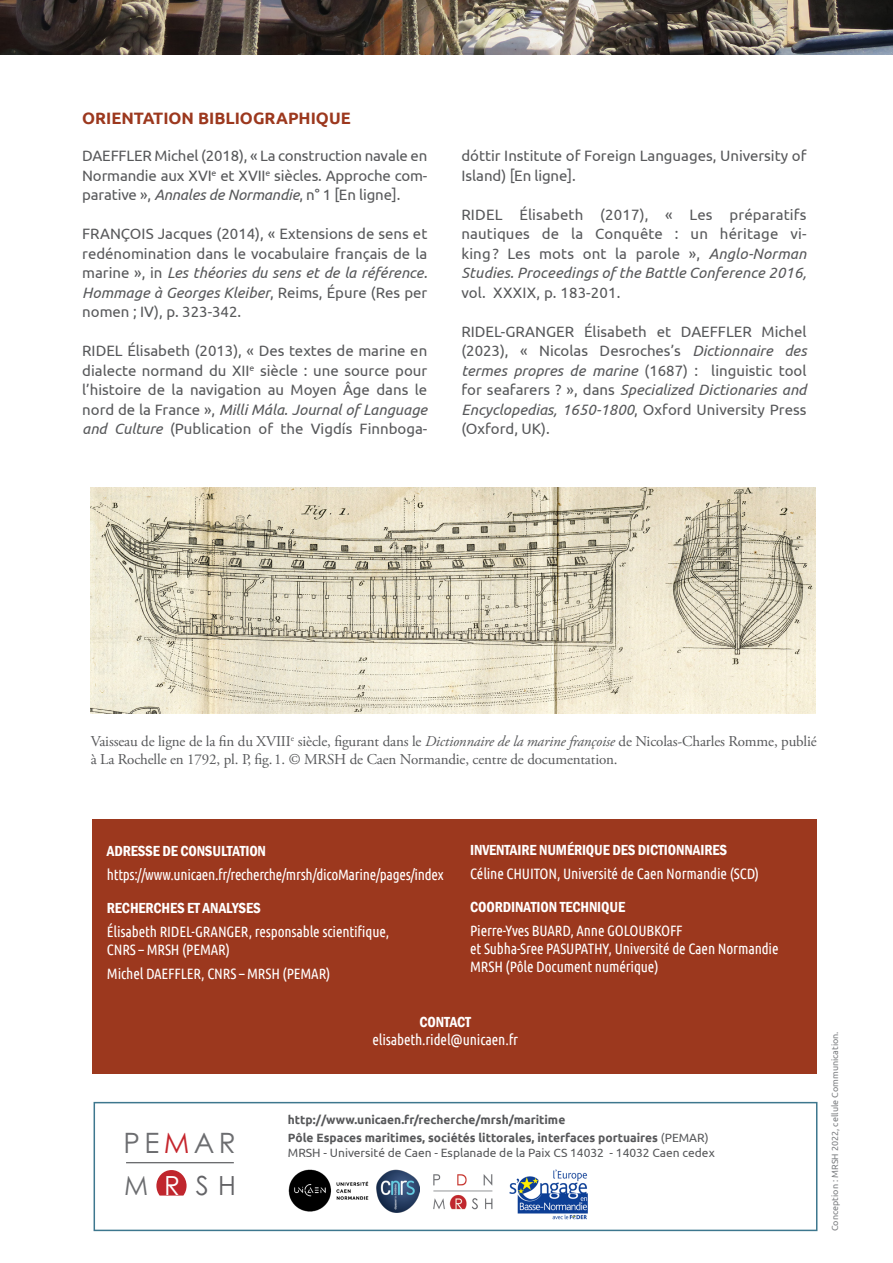
<style>
.page{position:relative;width:893px;height:1263px;background:#fff}
.page>*{position:absolute;margin:0;border:0;box-sizing:border-box;transform-origin:0 0}
.t1{font:28.05px "Century Gothic";letter-spacing:.16em;color:#6c6d70}
.t2{font:26.4px "Century Gothic";color:#636366}
.t3{font:700 16.5px "Ubuntu";color:#9c381e}
.t4{font:15px/19.5px "Ubuntu";color:#57585a;text-align:justify}
.t5{font:15px/18px "Ubuntu Condensed";letter-spacing:-.01em;color:#fff}
.t6{font:15px/18px "Adobe Garamond Pro";letter-spacing:-.01em;color:#57585a}
.t7{font:600 condensed 15px "Franklin Gothic";letter-spacing:-.01em;color:#fff}
.t8{font:700 12px "Ubuntu";color:#57585a}
.t9{font:12px "Ubuntu";color:#57585a}
.t10{font:9px "Ubuntu";color:#7c7e81}
.s1{font-style:italic}
.s2{color:#c5252c}
.s3{color:#6c6d70}
.s4{color:#fff}
.s5{font-weight:400}
</style>
<div class="page">
<div style="left:94px;top:1102px;width:723px;height:129px;border:2px solid #3d778e"></div>
<img style="left:433px;top:1174px;width:60px;height:36px">
<img style="left:377px;top:1170px;width:42px;height:42px">
<img style="left:288px;top:1169px;width:81px;height:43px">
<hr style="left:126px;top:1162px;width:108px;height:1px;background:#6c6d70">
<svg style="left:156px;top:1170px;width:31px;height:25px"></svg>
<img style="left:509px;top:1169px;width:79px;height:51px">
<div style="left:93px;top:819px;width:724px;height:255px;background:#9c381e"></div>
<img style="left:0;top:0;width:893px;height:54px">
<img style="left:91px;top:487px;width:724px;height:226px">
<p class="t3" style="left:82px;top:108px;width:270px">ORIENTATION BIBLIOGRAPHIQUE</p>
<p class="t4" style="left:82px;top:146px;width:347px">DAEFFLER Michel (2018), « La construction navale en Normandie aux XVI<sup>e</sup> et XVII<sup>e</sup> siècles. Approche com&shy;parative », <span class="s1">Annales de Normandie</span>, n° 1 [En ligne].</p>
<p class="t4" style="left:82px;top:224px;width:347px">FRANÇOIS Jacques (2014), « Extensions de sens et redénomination dans le vocabulaire français de la marine », in <span class="s1">Les théories du sens et de la référence.<br>Hommage à Georges Kleiber</span>, Reims, Épure (Res per nomen ; IV), p. 323-342.</p>
<p class="t4" style="left:82px;top:341px;width:347px">RIDEL Élisabeth (2013), « Des textes de marine en dialecte normand du XII<sup>e</sup> siècle : une source pour l’histoire de la navigation au Moyen Âge dans le nord de la France », <span class="s1">Milli Mála. Journal of Language and Culture</span> (Publication of the Vigdís Finnboga-</p>
<p class="t4" style="left:461px;top:146px;width:347px">dóttir Institute of Foreign Languages, University of<br>Island) [En ligne].</p>
<p class="t4" style="left:461px;top:204px;width:347px">RIDEL Élisabeth (2017), « Les préparatifs nautiques de la Conquête : un héritage vi&shy;king ? Les mots ont la parole », <span class="s1">Anglo-Norman Studies. Proceedings of the Battle Conference 2016, </span>vol. XXXIX, p. 183-201.</p>
<p class="t4" style="left:461px;top:321px;width:347px">RIDEL-GRANGER Élisabeth et DAEFFLER Michel (2023), « Nicolas Desroches’s <span class="s1">Dictionnaire des termes propres de marine</span> (1687) : linguistic tool for seafarers ? », dans <span class="s1">Specialized Dictionaries and Encyclopedias, 1650-1800</span>, Oxford University Press (Oxford, UK).</p>
<p class="t6" style="left:91px;top:732px;width:727px">Vaisseau de ligne de la fin du XVIII<sup>e</sup> siècle, figurant dans le <span class="s1">Dictionnaire de la marine françoise</span> de Nicolas-Charles Romme, publié à La Rochelle en 1792, pl. P, fig.1. © MRSH de Caen Normandie, centre de documentation.</p>
<p class="t7" style="left:107px;top:841px;width:161px">ADRESSE DE CONSULTATION</p>
<p class="t5" style="left:107px;top:865px;width:338px">https://www.unicaen.fr/recherche/mrsh/dicoMarine/pages/index</p>
<p class="t7" style="left:107px;top:898px;width:155px">RECHERCHES ET ANALYSES</p>
<p class="t5" style="left:107px;top:922px;width:284px">Élisabeth RIDEL-GRANGER, responsable scientifique,</p>
<p class="t5" style="left:107px;top:940px;width:125px">CNRS – MRSH (PEMAR)</p>
<p class="t5" style="left:107px;top:964px;width:225px">Michel DAEFFLER, CNRS – MRSH (PEMAR)</p>
<p class="t7" style="left:470px;top:840px;width:258px">INVENTAIRE NUMÉRIQUE DES DICTIONNAIRES</p>
<p class="t5" style="left:470px;top:864px;width:291px">Céline CHUITON, Université de Caen Normandie (SCD)</p>
<p class="t7" style="left:470px;top:897px;width:156px">COORDINATION TECHNIQUE</p>
<p class="t5" style="left:470px;top:921px;width:214px">Pierre-Yves BUARD, Anne GOLOUBKOFF</p>
<p class="t5" style="left:470px;top:939px;width:310px">et Subha-Sree PASUPATHY, Université de Caen Normandie<br>MRSH (Pôle Document numérique)</p>
<p class="t1" style="left:124px;top:1123px;width:114px">PE<span class="s2">M</span>AR</p>
<p class="t2" style="left:124px;top:1167px;width:113px"><span class="s3">M</span><span class="s4">R</span>SH</p>
<p class="t7" style="left:420px;top:1012px;width:53px">CONTACT</p>
<p class="t5" style="left:372px;top:1030px;width:147px">elisabeth.ridel@unicaen.fr</p>
<p class="t8" style="left:288px;top:1112px;width:279px">http://www.unicaen.fr/recherche/mrsh/maritime</p>
<p class="t8" style="left:288px;top:1130px;width:422px">Pôle Espaces maritimes, sociétés littorales, interfaces portuaires <span class="s5">(PEMAR)</span></p>
<p class="t9" style="left:288px;top:1145px;width:428px">MRSH - Université de Caen - Esplanade de la Paix CS 14032 - 14032 Caen cedex</p>
<p class="t10" style="left:829px;top:1231px;width:201px;rotate:-90deg">Conception : MRSH 2022, cellule Communication.</p>
</div>
